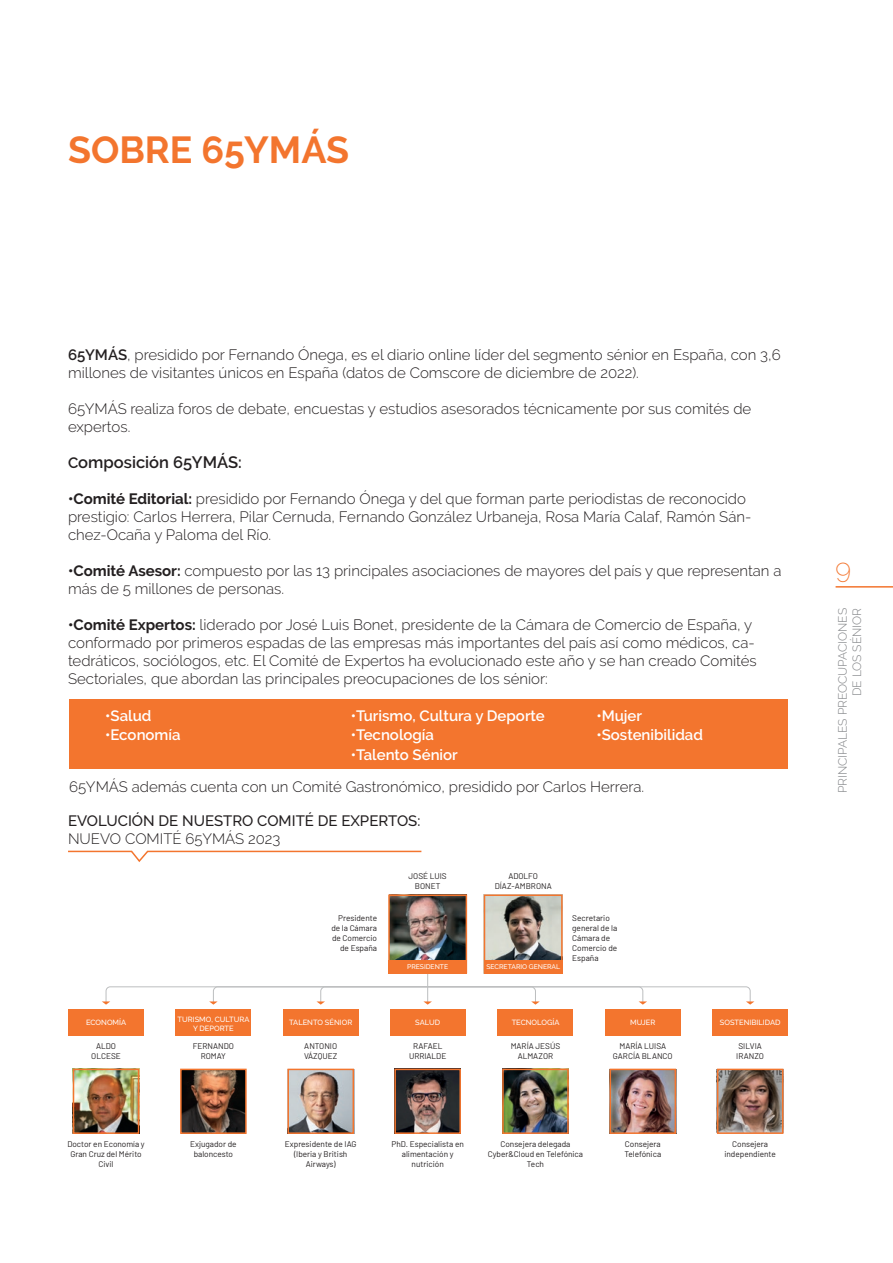
<style>
.page{position:relative;width:893px;height:1263px;background:#fff}
.page>*{position:absolute;margin:0;border:0;box-sizing:border-box;transform-origin:0 0}
.SECCION{font:700 37.5px "Raleway";color:#f3752e}
.t1{font:200 27px "Raleway";color:#f3752e}
.TEXTO{font:600 16.5px "Raleway";color:#231f20}
.TEXTO-2{font:300 15px/18px "Raleway";color:#231f20}
.TEXTO-3{font:600 15px "Raleway";color:#fff}
.TITULAR_GRAFICOS{font:500 15px "Raleway";color:#231f20}
.TITULAR_GRAFICOS-2{font:300 15px "Raleway";color:#231f20}
.t2{font:300 12px/14.4px "Raleway";color:#808285;text-align:right}
.t3{font:8.25px/9.9px "Barlow";color:#231f20;text-align:center}
.t4{font:500 7.5px "Raleway";color:#fff}
.t5{font:500 6.75px "Raleway";color:#fff}
.s1{font-weight:600}
.s2{font-size:15px}
.s3{font-weight:700}
</style>
<div class="page">
<hr style="left:836px;top:586px;width:57px;height:2px;background:#f3752e">
<div style="left:69px;top:699px;width:719px;height:69px;background:#f3752e"></div>
<svg style="left:68px;top:850px;width:354px;height:12px"></svg>
<img style="left:290px;top:1072px;width:61px;height:59px">
<div style="left:287px;top:1069px;width:67px;height:65px;border:2px solid #f3752e"></div>
<img style="left:391px;top:897px;width:73px;height:63px">
<div style="left:388px;top:894px;width:79px;height:79px;border:2px solid #f3752e"></div>
<img style="left:487px;top:897px;width:73px;height:63px">
<div style="left:484px;top:894px;width:79px;height:79px;border:2px solid #f3752e"></div>
<img style="left:397px;top:1072px;width:61px;height:59px">
<div style="left:394px;top:1069px;width:67px;height:65px;border:2px solid #f3752e"></div>
<img style="left:505px;top:1072px;width:61px;height:59px">
<div style="left:502px;top:1069px;width:67px;height:65px;border:2px solid #f3752e"></div>
<img style="left:613px;top:1072px;width:60px;height:59px">
<div style="left:610px;top:1069px;width:66px;height:65px;border:2px solid #f3752e"></div>
<img style="left:720px;top:1072px;width:60px;height:59px">
<div style="left:717px;top:1069px;width:66px;height:65px;border:2px solid #f3752e"></div>
<img style="left:183px;top:1072px;width:61px;height:59px">
<div style="left:180px;top:1069px;width:67px;height:65px;border:2px solid #f3752e"></div>
<img style="left:76px;top:1072px;width:60px;height:59px">
<div style="left:73px;top:1069px;width:66px;height:65px;border:2px solid #f3752e"></div>
<div style="left:388px;top:960px;width:79px;height:13px;background:#f3752e"></div>
<div style="left:68px;top:1009px;width:76px;height:27px;background:#f3752e"></div>
<div style="left:175px;top:1009px;width:76px;height:27px;background:#f3752e"></div>
<div style="left:283px;top:1009px;width:76px;height:27px;background:#f3752e"></div>
<div style="left:390px;top:1009px;width:76px;height:27px;background:#f3752e"></div>
<div style="left:497px;top:1009px;width:76px;height:27px;background:#f3752e"></div>
<div style="left:605px;top:1009px;width:76px;height:27px;background:#f3752e"></div>
<div style="left:712px;top:1009px;width:76px;height:27px;background:#f3752e"></div>
<div style="left:484px;top:960px;width:79px;height:13px;background:#f3752e"></div>
<svg style="left:102px;top:973px;width:652px;height:32px"></svg>
<p class="SECCION" style="left:68px;top:128px;width:283px">SOBRE 65YMÁS</p>
<p class="TEXTO-2" style="left:68px;top:346px;width:714px"><span class="s1">65YMÁS</span>, presidido por Fernando Ónega, es el diario online líder del segmento sénior en España, con 3,6 millones de visitantes únicos en España (datos de Comscore de diciembre de 2022).</p>
<p class="TEXTO-2" style="left:68px;top:400px;width:685px">65YMÁS realiza foros de debate, encuestas y estudios asesorados técnicamente por sus comités de expertos.</p>
<p class="TEXTO" style="left:68px;top:453px;width:175px"><span class="s2">C</span>omposición 65YMÁS:</p>
<p class="TEXTO-2" style="left:68px;top:490px;width:685px"><span class="s3">•Comité Editorial:</span> presidido por Fernando Ónega y del que forman parte periodistas de reconocido prestigio: Carlos Herrera, Pilar Cernuda, Fernando González Urbaneja, Rosa María Calaf, Ramón Sán&shy;chez-Ocaña y Paloma del Río.</p>
<p class="TEXTO-2" style="left:68px;top:562px;width:715px"><span class="s3">•Comité Asesor:</span> compuesto por las 13 principales asociaciones de mayores del país y que representan a más de 5 millones de personas.</p>
<p class="TEXTO-2" style="left:68px;top:616px;width:690px"><span class="s3">•Comité Expertos:</span> liderado por José Luis Bonet, presidente de la Cámara de Comercio de España, y conformado por primeros espadas de las empresas más importantes del país así como médicos, ca&shy;tedráticos, sociólogos, etc. El Comité de Expertos ha evolucionado este año y se han creado Comités Sectoriales, que abordan las principales preocupaciones de los sénior:</p>
<p class="TEXTO-3" style="left:596px;top:707px;width:47px">•Mujer</p>
<p class="TEXTO-3" style="left:596px;top:726px;width:108px">•Sostenibilidad</p>
<p class="TEXTO-2" style="left:69px;top:778px;width:577px">65YMÁS además cuenta con un Comité Gastronómico, presidido por Carlos Herrera.</p>
<p class="TEXTO-3" style="left:105px;top:707px;width:48px">•Salud</p>
<p class="TEXTO-3" style="left:105px;top:726px;width:77px">•Economía</p>
<p class="TEXTO-3" style="left:351px;top:707px;width:196px">•Turismo, Cultura y Deporte</p>
<p class="TEXTO-3" style="left:351px;top:726px;width:85px">•Tecnología</p>
<p class="TEXTO-3" style="left:351px;top:746px;width:109px">•Talento Sénior</p>
<p class="TITULAR_GRAFICOS" style="left:68px;top:812px;width:354px">EVOLUCIÓN DE NUESTRO COMITÉ DE EXPERTOS:</p>
<p class="TITULAR_GRAFICOS-2" style="left:68px;top:830px;width:214px">NUEVO COMITÉ 65YMÁS 2023</p>
<p class="t3" style="left:409px;top:870px;width:40px">JOSÉ LUIS<br>BONET</p>
<p class="t3" style="left:338px;top:913px;width:40px">Presidente</p>
<p class="t3" style="left:331px;top:922px;width:47px">de la Cámara</p>
<p class="t3" style="left:332px;top:932px;width:47px">de Comercio</p>
<p class="t3" style="left:340px;top:942px;width:38px">de España</p>
<p class="t3" style="left:508px;top:870px;width:31px">ADOLFO</p>
<p class="t3" style="left:495px;top:880px;width:59px">DÍAZ-AMBRONA</p>
<p class="t5" style="left:407px;top:963px;width:42px">PRESIDENTE</p>
<p class="t5" style="left:486px;top:963px;width:75px">SECRETARIO GENERAL</p>
<p class="t3" style="left:572px;top:913px;width:47px;text-align:left">Secretario general de la<br>Cámara de<br>Comercio de<br>España</p>
<p class="t4" style="left:178px;top:1014px;width:73px">TURISMO, CULTURA</p>
<p class="t4" style="left:193px;top:1023px;width:42px">Y DEPORTE</p>
<p class="t4" style="left:86px;top:1018px;width:42px">ECONOMÍA</p>
<p class="t4" style="left:289px;top:1018px;width:65px">TALENTO SÉNIOR</p>
<p class="t4" style="left:415px;top:1018px;width:26px">SALUD</p>
<p class="t4" style="left:512px;top:1018px;width:49px">TECNOLOGÍA</p>
<p class="t4" style="left:630px;top:1018px;width:27px">MUJER</p>
<p class="t4" style="left:720px;top:1018px;width:62px">SOSTENIBILIDAD</p>
<p class="t3" style="left:96px;top:1041px;width:21px">ALDO</p>
<p class="t3" style="left:91px;top:1051px;width:31px">OLCESE</p>
<p class="t3" style="left:193px;top:1041px;width:42px">FERNANDO</p>
<p class="t3" style="left:201px;top:1051px;width:27px">ROMAY</p>
<p class="t3" style="left:304px;top:1041px;width:34px">ANTONIO</p>
<p class="t3" style="left:304px;top:1051px;width:35px">VÁZQUEZ</p>
<p class="t3" style="left:413px;top:1041px;width:31px">RAFAEL</p>
<p class="t3" style="left:409px;top:1051px;width:39px">URRIALDE</p>
<p class="t3" style="left:511px;top:1041px;width:51px">MARÍA JESÚS</p>
<p class="t3" style="left:518px;top:1051px;width:37px">ALMAZOR</p>
<p class="t3" style="left:619px;top:1041px;width:48px">MARÍA LUISA</p>
<p class="t3" style="left:613px;top:1051px;width:61px">GARCÍA BLANCO</p>
<p class="t3" style="left:738px;top:1041px;width:25px">SILVIA</p>
<p class="t3" style="left:736px;top:1051px;width:29px">IRANZO</p>
<p class="t3" style="left:67px;top:1139px;width:79px">Doctor en Economía y</p>
<p class="t3" style="left:70px;top:1148px;width:73px">Gran Cruz del Mérito</p>
<p class="t3" style="left:99px;top:1158px;width:17px">Civil</p>
<p class="t3" style="left:190px;top:1139px;width:48px">Exjugador de</p>
<p class="t3" style="left:194px;top:1148px;width:41px">baloncesto</p>
<p class="t3" style="left:285px;top:1139px;width:73px">Expresidente de IAG</p>
<p class="t3" style="left:294px;top:1148px;width:55px">(Iberia y British</p>
<p class="t3" style="left:306px;top:1158px;width:32px">Airways)</p>
<p class="t3" style="left:391px;top:1139px;width:74px">PhD. Especialista en</p>
<p class="t3" style="left:402px;top:1148px;width:53px">alimentación y</p>
<p class="t3" style="left:412px;top:1158px;width:34px">nutrición</p>
<p class="t3" style="left:500px;top:1139px;width:72px">Consejera delegada</p>
<p class="t3" style="left:488px;top:1148px;width:97px">Cyber&amp;Cloud en Telefónica</p>
<p class="t3" style="left:527px;top:1158px;width:19px">Tech</p>
<p class="t3" style="left:625px;top:1139px;width:37px">Consejera</p>
<p class="t3" style="left:624px;top:1148px;width:38px">Telefónica</p>
<p class="t3" style="left:732px;top:1139px;width:37px">Consejera</p>
<p class="t3" style="left:724px;top:1148px;width:53px">independiente</p>
<h2 class="t1" style="left:836px;top:553px;width:17px">9</h2>
<p class="t2" style="left:835px;top:793px;width:187px;rotate:-90deg">PRINCIPALES PREOCUPACIONES<br>DE LOS SÉNIOR</p>
</div>
